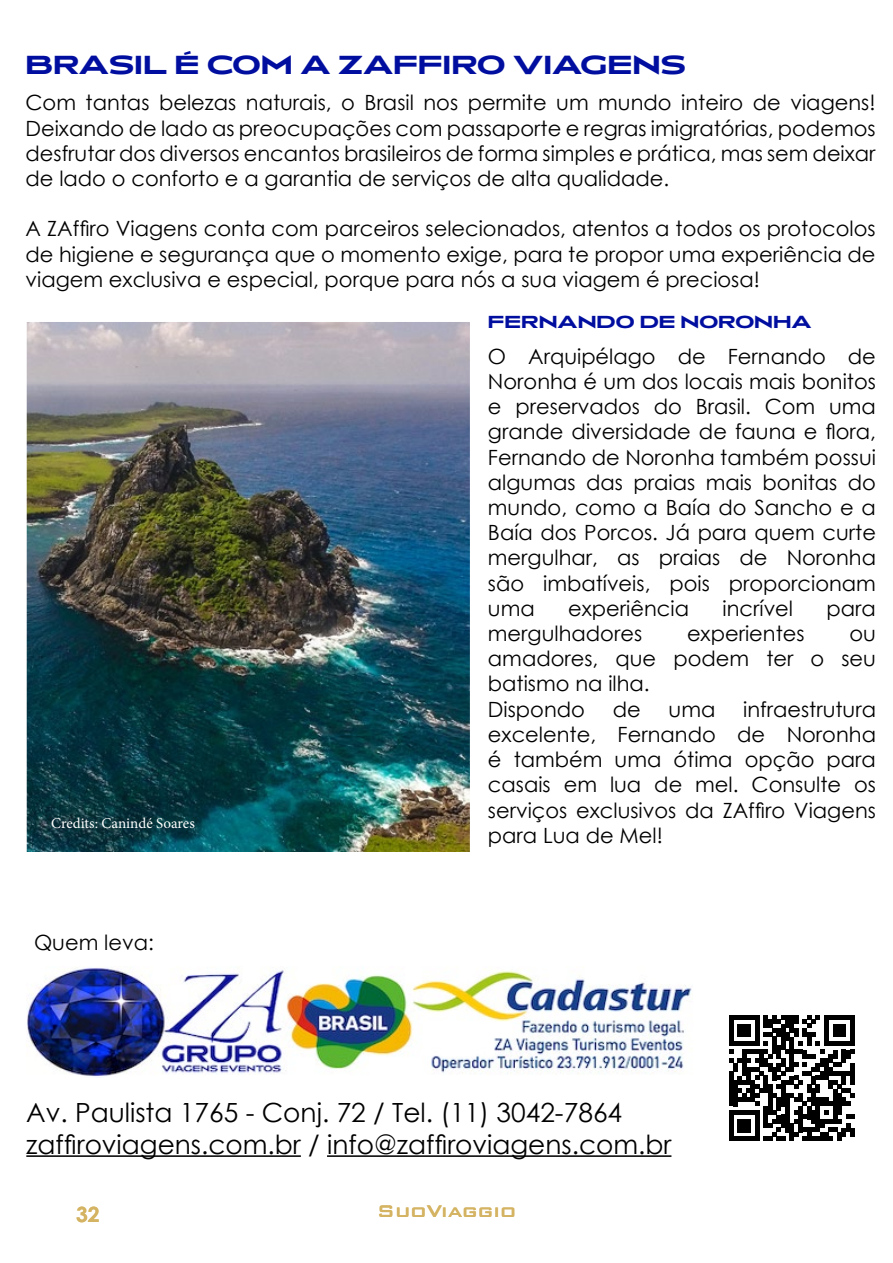
<style>
.page{position:relative;width:893px;height:1263px;background:#fff}
.page>*{position:absolute;margin:0;border:0;box-sizing:border-box;transform-origin:0 0}
.t1{font:700 27px "Anisette Std";color:#000e9f}
.t2{font:26.4px/31.7px "Century Gothic";color:#000}
.t3{font:500 22.5px "Bank Gothic BT";color:#d4b362}
.t4{font:21px/25.2px "Century Gothic";color:#000;text-align:justify}
.t5{font:700 21px "Century Gothic";color:#d4b362}
.t6{font:700 18px "Anisette Std";color:#000e9f}
.t7{font:15px "Minion Pro";color:#fff}
</style>
<div class="page">
<img style="left:28px;top:323px;width:441px;height:529px">
<hr style="left:26px;top:1155px;width:275px;height:2px;background:#000">
<hr style="left:327px;top:1155px;width:344px;height:2px;background:#000">
<img style="left:26px;top:968px;width:666px;height:109px">
<svg style="left:729px;top:1015px;width:126px;height:126px"></svg>
<div style="left:850px;top:1128px;width:5px;height:8px;background:#000"></div>
<p class="t1" style="left:26px;top:51px;width:662px">BRASIL É COM A ZAFFIRO VIAGENS</p>
<p class="t4" style="left:26px;top:90px;width:852px">Com tantas belezas naturais, o Brasil nos permite um mundo inteiro de viagens!<br>Deixando de lado as preocupações com passaporte e regras imigratórias, podemos desfrutar dos diversos encantos brasileiros de forma simples e prática, mas sem deixar de lado o conforto e a garantia de serviços de alta qualidade.</p>
<p class="t4" style="left:26px;top:216px;width:852px">A ZAffiro Viagens conta com parceiros selecionados, atentos a todos os protocolos de higiene e segurança que o momento exige, para te propor uma experiência de viagem exclusiva e especial, porque para nós a sua viagem é preciosa!</p>
<p class="t7" style="left:51px;top:813px;width:145px">Credits: Canindé Soares</p>
<p class="t4" style="left:34px;top:929px;width:121px">Quem leva:</p>
<p class="t6" style="left:488px;top:312px;width:325px">FERNANDO DE NORONHA</p>
<p class="t4" style="left:488px;top:343px;width:390px">O Arquipélago de Fernando de Noronha é um dos locais mais bonitos e preservados do Brasil. Com uma grande diversidade de fauna e flora, Fernando de Noronha também possui algumas das praias mais bonitas do mundo, como a Baía do Sancho e a Baía dos Porcos. Já para quem curte mergulhar, as praias de Noronha são imbatíveis, pois proporcionam uma</p>
<p class="t4" style="left:568px;top:595px;width:122px">experiência</p>
<p class="t4" style="left:722px;top:595px;width:72px">incrível</p>
<p class="t4" style="left:827px;top:595px;width:51px">para</p>
<p class="t4" style="left:488px;top:620px;width:156px">mergulhadores</p>
<p class="t4" style="left:687px;top:620px;width:119px">experientes</p>
<p class="t4" style="left:488px;top:620px;width:390px;text-align:left;text-indent:361px">ou amadores, que podem ter o seu batismo na ilha.<br>Dispondo</p>
<p class="t4" style="left:488px;top:696px;width:390px;text-indent:255px">infraestrutura excelente, Fernando de Noronha é também uma ótima opção para casais em lua de mel. Consulte os serviços exclusivos da ZAffiro Viagens para Lua de Mel!</p>
<p class="t4" style="left:613px;top:696px;width:30px">de</p>
<p class="t4" style="left:669px;top:696px;width:48px">uma</p>
<p class="t2" style="left:26px;top:1096px;width:647px">Av. Paulista 1765 - Conj. 72 / Tel. (11) 3042-7864 zaffiroviagens.com.br / info@zaffiroviagens.com.br</p>
<p class="t5" style="left:76px;top:1199px;width:25px">32</p>
<p class="t3" style="left:377px;top:1199px;width:141px">SuoViaggio</p>
</div>
